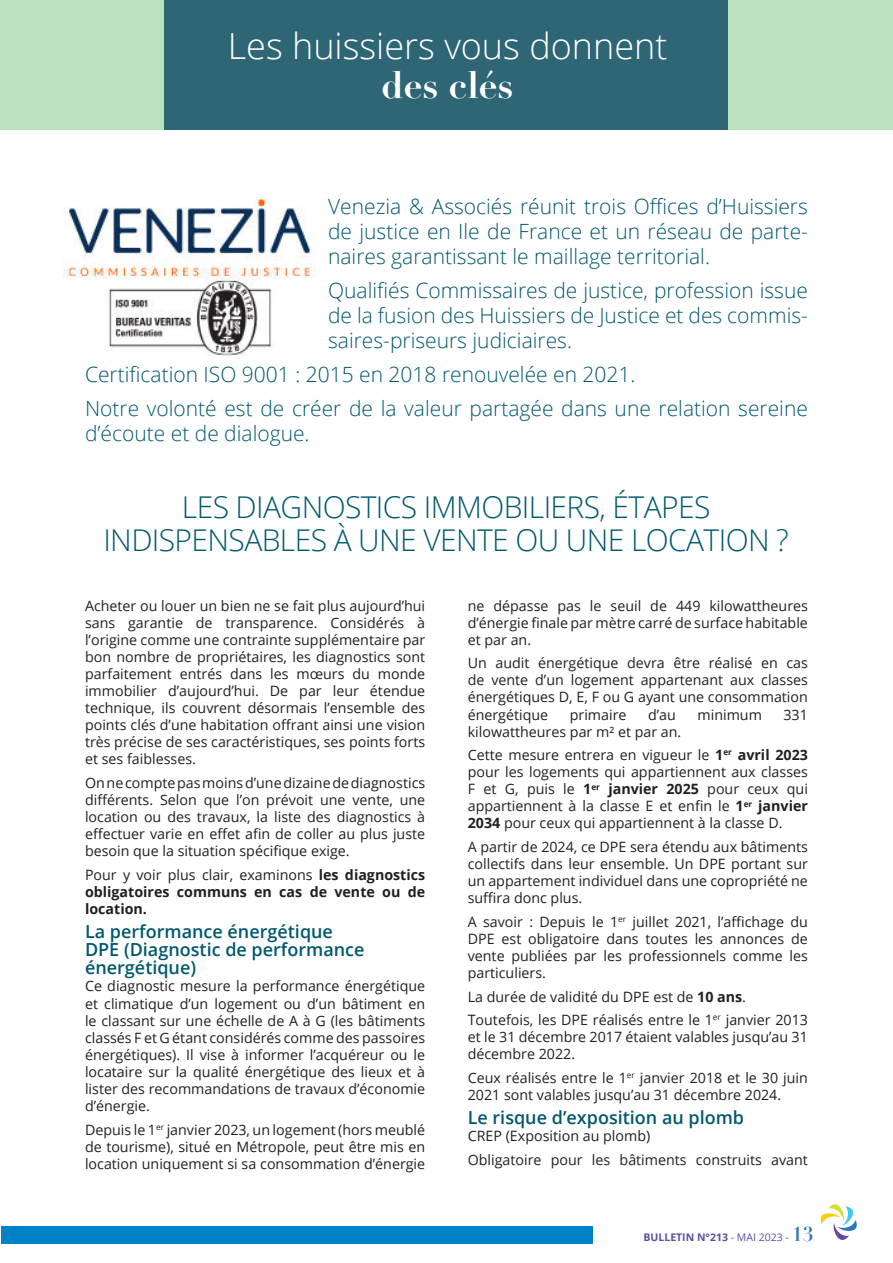
<style>
.page{position:relative;width:893px;height:1263px;background:#fff}
.page>*{position:absolute;margin:0;border:0;box-sizing:border-box;transform-origin:0 0}
.t1{font:700 37.5px "Didot";color:#fff}
.t2{font:300 36px "Open Sans";color:#fff}
.t3{font:300 30px/33px "Open Sans";letter-spacing:-.02em;color:#00586f;text-align:center}
.t4{font:300 21px/25.2px "Open Sans";color:#00586f;text-align:justify}
.t5{font:600 18px/18px "Open Sans";color:#00586f}
.t6{font:14.25px/17.1px "Open Sans";color:#231f20;text-align:justify}
.t7{font:700 14.25px/17.1px "Open Sans";color:#231f20;text-align:justify}
.t8{font:700 10.5px "Open Sans";color:#634c9f}
.s1{font-weight:400}
.s2{font-weight:700}
.s3{font-family:"Didot";font-size:19.5px;color:#2e76bc}
</style>
<div class="page">
<svg style="left:821px;top:1204px;width:36px;height:36px"></svg>
<img style="left:64px;top:198px;width:252px;height:157px">
<svg style="left:0;top:0;width:893px;height:130px;background:#61938f"></svg>
<div style="left:1px;top:1226px;width:592px;height:18px;background:#0082c8"></div>
<h2 class="t2" style="left:228px;top:21px;width:441px">Les huissiers vous donnent</h2>
<h1 class="t1" style="left:382px;top:63px;width:133px">des clés</h1>
<h3 class="t4" style="left:328px;top:193px;width:481px">Venezia &amp; Associés réunit trois Offices d’Huissiers de justice en Ile de France et un réseau de parte&shy;naires garantissant le maillage territorial.</h3>
<h3 class="t4" style="left:328px;top:277px;width:481px">Qualifiés Commissaires de justice, profession issue de la fusion des Huissiers de Justice et des commis&shy;saires-priseurs judiciaires.</h3>
<h3 class="t4" style="left:85px;top:357px;width:724px;line-height:33.8px">Certification ISO 9001 : 2015 en 2018 renouvelée en 2021.<br>Notre volonté est de créer de la valeur partagée dans une relation sereine</h3>
<h3 class="t4" style="left:85px;top:420px;width:226px">d’écoute et de dialogue.</h3>
<h3 class="t3" style="left:103px;top:490px;width:687px">LES DIAGNOSTICS IMMOBILIERS, ÉTAPES<br>INDISPENSABLES À UNE VENTE OU UNE LOCATION ?</h3>
<p class="t6" style="left:85px;top:598px;width:342px">Acheter ou louer un bien ne se fait plus aujourd’hui sans garantie de transparence. Considérés à l’origine comme une contrainte supplémentaire par bon nombre de propriétaires, les diagnostics sont parfaitement entrés dans les mœurs du monde immobilier d’aujourd’hui. De par leur étendue technique, ils couvrent désormais l’ensemble des points clés d’une habitation offrant ainsi une vision très précise de ses caractéristiques, ses points forts et ses faiblesses.</p>
<p class="t6" style="left:85px;top:776px;width:342px">On ne compte pas moins d’une dizaine de diagnostics différents. Selon que l’on prévoit une vente, une location ou des travaux, la liste des diagnostics à effectuer varie en effet afin de coller au plus juste besoin que la situation spécifique exige.</p>
<p class="t7" style="left:85px;top:867px;width:342px"><span class="s1">Pour y voir plus clair, examinons</span> les diagnostics obligatoires communs en cas de vente ou de location.</p>
<p class="t5" style="left:85px;top:925px;width:281px">La performance énergétique<br>DPE (Diagnostic de performance énergétique)</p>
<p class="t6" style="left:85px;top:979px;width:342px">Ce diagnostic mesure la performance énergétique et climatique d’un logement ou d’un bâtiment en le classant sur une échelle de A à G (les bâtiments classés F et G étant considérés comme des passoires énergétiques). Il vise à informer l’acquéreur ou le locataire sur la qualité énergétique des lieux et à lister des recommandations de travaux d’économie d’énergie.</p>
<p class="t6" style="left:85px;top:1122px;width:342px">Depuis le 1<sup>er</sup> janvier 2023, un logement (hors meublé de tourisme), situé en Métropole, peut être mis en location uniquement si sa consommation d’énergie</p>
<p class="t6" style="left:468px;top:598px;width:342px">ne dépasse pas le seuil de 449 kilowattheures d’énergie finale par mètre carré de surface habitable et par an.</p>
<p class="t6" style="left:468px;top:656px;width:342px">Un audit énergétique devra être réalisé en cas de vente d’un logement appartenant aux classes énergétiques D, E, F ou G ayant une consommation énergétique</p>
<p class="t6" style="left:570px;top:707px;width:58px">primaire</p>
<p class="t6" style="left:648px;top:707px;width:29px">d’au</p>
<p class="t6" style="left:697px;top:707px;width:66px">minimum</p>
<p class="t6" style="left:783px;top:707px;width:26px">331</p>
<p class="t6" style="left:468px;top:721px;width:342px;line-height:23.5px">kilowattheures par m² et par an.<br>Cette mesure entrera en vigueur le <span class="s2">1</span><sup>er</sup> <span class="s2">avril 2023</span></p>
<p class="t6" style="left:468px;top:765px;width:342px">pour les logements qui appartiennent aux classes F et G, puis le <span class="s2">1</span><sup>er</sup> <span class="s2">janvier 2025</span> pour ceux qui appartiennent à la classe E et enfin le <span class="s2">1</span><sup>er</sup> <span class="s2">janvier 2034</span> pour ceux qui appartiennent à la classe D.</p>
<p class="t6" style="left:468px;top:840px;width:342px">A partir de 2024, ce DPE sera étendu aux bâtiments collectifs dans leur ensemble. Un DPE portant sur un appartement individuel dans une copropriété ne suffira donc plus.</p>
<p class="t6" style="left:468px;top:914px;width:342px">A savoir : Depuis le 1<sup>er</sup> juillet 2021, l’affichage du DPE est obligatoire dans toutes les annonces de vente publiées par les professionnels comme les particuliers.</p>
<p class="t6" style="left:468px;top:986px;width:342px;line-height:23.5px">La durée de validité du DPE est de <span class="s2">10 ans</span>.<br>Toutefois, les DPE réalisés entre le 1<sup>er</sup> janvier 2013</p>
<p class="t6" style="left:468px;top:1030px;width:342px">et le 31 décembre 2017 étaient valables jusqu’au 31 décembre 2022.</p>
<p class="t6" style="left:468px;top:1070px;width:342px">Ceux réalisés entre le 1<sup>er</sup> janvier 2018 et le 30 juin<br>2021 sont valables jusqu’au 31 décembre 2024.</p>
<p class="t5" style="left:468px;top:1110px;width:278px">Le risque d’exposition au plomb</p>
<p class="t6" style="left:468px;top:1126px;width:342px;line-height:23.5px">CREP (Exposition au plomb)<br>Obligatoire pour les bâtiments construits avant</p>
<p class="t8" style="left:643px;top:1233px;width:172px">BULLETIN N°213 <span class="s1">- MAI 2023 -</span> <span class="s3">13</span></p>
</div>
